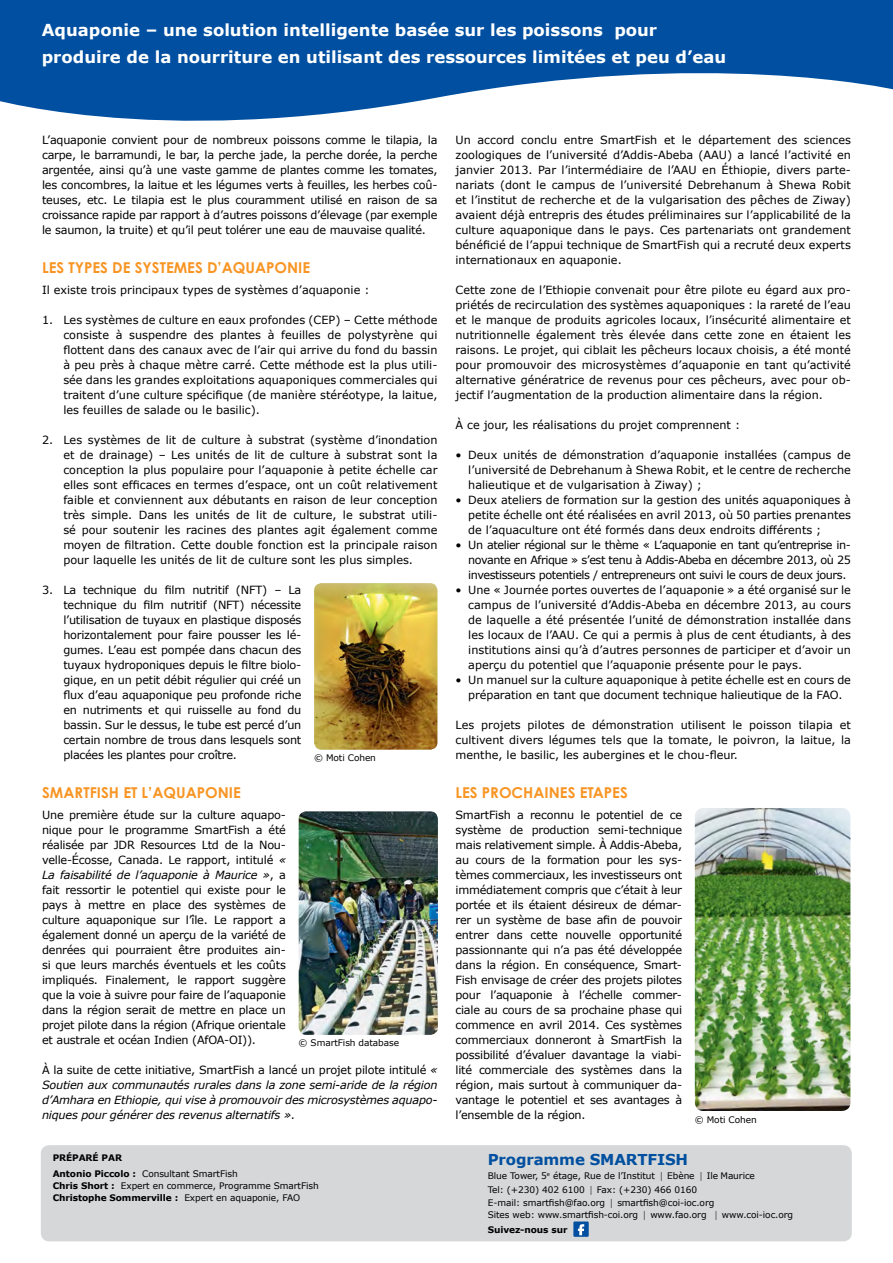
<style>
.page{position:relative;width:893px;height:1263px;background:#fff}
.page>*{position:absolute;margin:0;border:0;box-sizing:border-box;transform-origin:0 0}
.t1{font:700 16.5px/27px "Verdana";color:#fff}
.t2{font:700 15px "Century Gothic";color:#f89524}
.t3{font:700 15px "Verdana";letter-spacing:-.01em;color:#004fa0}
.t4{font:11.25px/15px "Verdana";color:#000;text-align:justify}
.t5{font:italic 11.25px/15px "Verdana";letter-spacing:-.02em;color:#000;text-align:justify}
.t6{font:9px/13px "Verdana";letter-spacing:-.01em;color:#000}
.t7{font:700 9px/16.2px "Verdana";letter-spacing:-.01em;color:#000}
.s1{font-style:italic}
.s2{font-style:normal}
.s3{font-weight:400}
.s4{font-weight:700}
.s5{font-family:"Helvetica Neue";font-weight:300}
</style>
<div class="page">
<svg style="left:0;top:0;width:893px;height:121px;fill:#004fa0"></svg>
<div style="left:41px;top:1145px;width:811px;height:96px;background:#d5d7d8;border-radius:9px"></div>
<div style="left:573px;top:1221px;width:16px;height:16px;background:#004fa0"></div>
<svg style="left:578px;top:1224px;width:6px;height:11px"></svg>
<img style="left:299px;top:811px;width:139px;height:224px">
<img style="left:314px;top:583px;width:123px;height:167px">
<img style="left:695px;top:808px;width:155px;height:303px">
<h1 class="t1" style="left:42px;top:17px;width:686px">Aquaponie – une solution intelligente basée sur les poissons pour produire de la nourriture en utilisant des ressources limitées et peu d’eau</h1>
<p class="t4" style="left:42px;top:132px;width:397px">L’aquaponie convient pour de nombreux poissons comme le tilapia, la carpe, le barramundi, le bar, la perche jade, la perche dorée, la perche argentée, ainsi qu’à une vaste gamme de plantes comme les tomates, les concombres, la laitue et les légumes verts à feuilles, les herbes coû&shy;teuses, etc. Le tilapia est le plus couramment utilisé en raison de sa croissance rapide par rapport à d’autres poissons d’élevage (par exemple le saumon, la truite) et qu’il peut tolérer une eau de mauvaise qualité.</p>
<h2 class="t2" style="left:42px;top:258px;width:270px">LES TYPES DE SYSTEMES D’AQUAPONIE</h2>
<p class="t4" style="left:42px;top:282px;width:329px">Il existe trois principaux types de systèmes d’aquaponie :</p>
<p class="t4" style="left:63px;top:312px;width:376px;text-indent:-21px">1. Les systèmes de culture en eaux profondes (CEP) – Cette méthode consiste à suspendre des plantes à feuilles de polystyrène qui flottent dans des canaux avec de l’air qui arrive du fond du bassin à peu près à chaque mètre carré. Cette méthode est la plus utili&shy;sée dans les grandes exploitations aquaponiques commerciales qui traitent d’une culture spécifique (de manière stéréotype, la laitue, les feuilles de salade ou le basilic).</p>
<p class="t4" style="left:63px;top:432px;width:376px;text-indent:-21px">2. Les systèmes de lit de culture à substrat (système d’inondation et de drainage) – Les unités de lit de culture à substrat sont la conception la plus populaire pour l’aquaponie à petite échelle car elles sont efficaces en termes d’espace, ont un coût relativement faible et conviennent aux débutants en raison de leur conception très simple. Dans les unités de lit de culture, le substrat utili&shy;sé pour soutenir les racines des plantes agit également comme moyen de filtration. Cette double fonction est la principale raison pour laquelle les unités de lit de culture sont les plus simples.</p>
<p class="t4" style="left:63px;top:582px;width:240px;text-indent:-21px">3. La technique du film nutritif (NFT) – La technique du film nutritif (NFT) nécessite l’utilisation de tuyaux en plastique disposés horizontalement pour faire pousser les lé&shy;gumes. L’eau est pompée dans chacun des tuyaux hydroponiques depuis le filtre biolo&shy;gique, en un petit débit régulier qui créé un flux d’eau aquaponique peu profonde riche en nutriments et qui ruisselle au fond du bassin. Sur le dessus, le tube est percé d’un certain nombre de trous dans lesquels sont placées les plantes pour croître.</p>
<h2 class="t2" style="left:42px;top:783px;width:200px">SMARTFISH ET L’AQUAPONIE</h2>
<p class="t4" style="left:42px;top:807px;width:245px">Une première étude sur la culture aquapo&shy;nique pour le programme SmartFish a été réalisée par JDR Resources Ltd de la Nou&shy;velle-Écosse, Canada. Le rapport, intitulé <span class="s1">« La faisabilité de l’aquaponie à Maurice »</span>, a fait ressortir le potentiel qui existe pour le pays à mettre en place des systèmes de culture aquaponique sur l’île. Le rapport a également donné un aperçu de la variété de denrées qui pourraient être produites ain&shy;si que leurs marchés éventuels et les coûts impliqués. Finalement, le rapport suggère que la voie à suivre pour faire de l’aquaponie dans la région serait de mettre en place un projet pilote dans la région (Afrique orientale et australe et océan Indien (AfOA-OI)).</p>
<p class="t5" style="left:42px;top:1063px;width:397px"><span class="s2">À la suite de cette initiative, SmartFish a lancé un projet pilote intitulé</span> « Soutien aux communautés rurales dans la zone semi-aride de la région d’Amhara en Ethiopie, qui vise à promouvoir des microsystèmes aquapo&shy;niques pour générer des revenus alternatifs »<span class="s2">.</span></p>
<p class="t6" style="left:314px;top:751px;width:63px">© Moti Cohen</p>
<p class="t6" style="left:299px;top:1036px;width:102px">© SmartFish database</p>
<p class="t7" style="left:53px;top:1149px;width:187px">PRÉPARÉ PAR<br>Antonio Piccolo : <span class="s3">Consultant SmartFish</span></p>
<p class="t6" style="left:53px;top:1179px;width:268px;line-height:12px"><span class="s4">Chris Short :</span> Expert en commerce, Programme SmartFish<br><span class="s4">Christophe Sommerville :</span> Expert en aquaponie, FAO</p>
<p class="t4" style="left:455px;top:132px;width:397px">Un accord conclu entre SmartFish et le département des sciences zoologiques de l’université d’Addis-Abeba (AAU) a lancé l’activité en janvier 2013. Par l’intermédiaire de l’AAU en Éthiopie, divers parte&shy;nariats (dont le campus de l’université Debrehanum à Shewa Robit et l’institut de recherche et de la vulgarisation des pêches de Ziway) avaient déjà entrepris des études préliminaires sur l’applicabilité de la culture aquaponique dans le pays. Ces partenariats ont grandement bénéficié de l’appui technique de SmartFish qui a recruté deux experts internationaux en aquaponie.</p>
<p class="t4" style="left:455px;top:282px;width:397px">Cette zone de l’Ethiopie convenait pour être pilote eu égard aux pro&shy;priétés de recirculation des systèmes aquaponiques : la rareté de l’eau et le manque de produits agricoles locaux, l’insécurité alimentaire et nutritionnelle également très élevée dans cette zone en étaient les raisons. Le projet, qui ciblait les pêcheurs locaux choisis, a été monté pour promouvoir des microsystèmes d’aquaponie en tant qu’activité alternative génératrice de revenus pour ces pêcheurs, avec pour ob&shy;jectif l’augmentation de la production alimentaire dans la région.</p>
<p class="t4" style="left:455px;top:417px;width:286px">À ce jour, les réalisations du projet comprennent :</p>
<p class="t4" style="left:468px;top:447px;width:384px;text-indent:-13px">• Deux unités de démonstration d’aquaponie installées (campus de l’université de Debrehanum à Shewa Robit, et le centre de recherche halieutique et de vulgarisation à Ziway) ;</p>
<p class="t4" style="left:468px;top:492px;width:384px;text-indent:-13px">• Deux ateliers de formation sur la gestion des unités aquaponiques à petite échelle ont été réalisées en avril 2013, où 50 parties prenantes de l’aquaculture ont été formés dans deux endroits différents ;</p>
<p class="t4" style="left:468px;top:537px;width:384px;text-indent:-13px">• Un atelier régional sur le thème « L’aquaponie en tant qu’entreprise in&shy;novante en Afrique » s’est tenu à Addis-Abeba en décembre 2013, où 25 investisseurs potentiels / entrepreneurs ont suivi le cours de deux jours.</p>
<p class="t4" style="left:468px;top:582px;width:384px;text-indent:-13px">• Une « Journée portes ouvertes de l’aquaponie » a été organisé sur le campus de l’université d’Addis-Abeba en décembre 2013, au cours de laquelle a été présentée l’unité de démonstration installée dans les locaux de l’AAU. Ce qui a permis à plus de cent étudiants, à des institutions ainsi qu’à d’autres personnes de participer et d’avoir un aperçu du potentiel que l’aquaponie présente pour le pays.</p>
<p class="t4" style="left:455px;top:672px;width:397px;text-align:center">• Un manuel sur la culture aquaponique à petite échelle est en cours de préparation en tant que document technique halieutique de la FAO.</p>
<p class="t4" style="left:455px;top:717px;width:397px">Les projets pilotes de démonstration utilisent le poisson tilapia et cultivent divers légumes tels que la tomate, le poivron, la laitue, la menthe, le basilic, les aubergines et le chou-fleur.</p>
<h2 class="t2" style="left:455px;top:783px;width:174px">LES PROCHAINES ETAPES</h2>
<p class="t4" style="left:455px;top:807px;width:228px">SmartFish a reconnu le potentiel de ce système de production semi-technique mais relativement simple. À Addis-Abeba, au cours de la formation pour les sys&shy;tèmes commerciaux, les investisseurs ont immédiatement compris que c’était à leur portée et ils étaient désireux de démar&shy;rer un système de base afin de pouvoir entrer dans cette nouvelle opportunité passionnante qui n’a pas été développée dans la région. En conséquence, Smart-Fish envisage de créer des projets pilotes pour l’aquaponie à l’échelle commer&shy;ciale au cours de sa prochaine phase qui commence en avril 2014. Ces systèmes commerciaux donneront à SmartFish la possibilité d’évaluer davantage la viabi&shy;lité commerciale des systèmes dans la région, mais surtout à communiquer da&shy;vantage le potentiel et ses avantages à l’ensemble de la région.</p>
<p class="t6" style="left:695px;top:1113px;width:63px">© Moti Cohen</p>
<h2 class="t3" style="left:488px;top:1149px;width:202px">Programme SMARTFISH</h2>
<p class="t6" style="left:488px;top:1169px;width:307px">Blue Tower, 5<sup>e</sup> étage, Rue de l’Institut <span class="s5">|</span> Ebène <span class="s5">|</span> Ile Maurice<br>Tel: (+230) 402 6100 <span class="s5">|</span> Fax: (+230) 466 0160<br>E-mail: smartfish@fao.org <span class="s5">|</span> smartfish@coi-ioc.org<br>Sites web: www.smartfish-coi.org <span class="s5">|</span> www.fao.org <span class="s5">|</span> www.coi-ioc.org</p>
<p class="t7" style="left:488px;top:1222px;width:81px">Suivez-nous sur</p>
</div>
